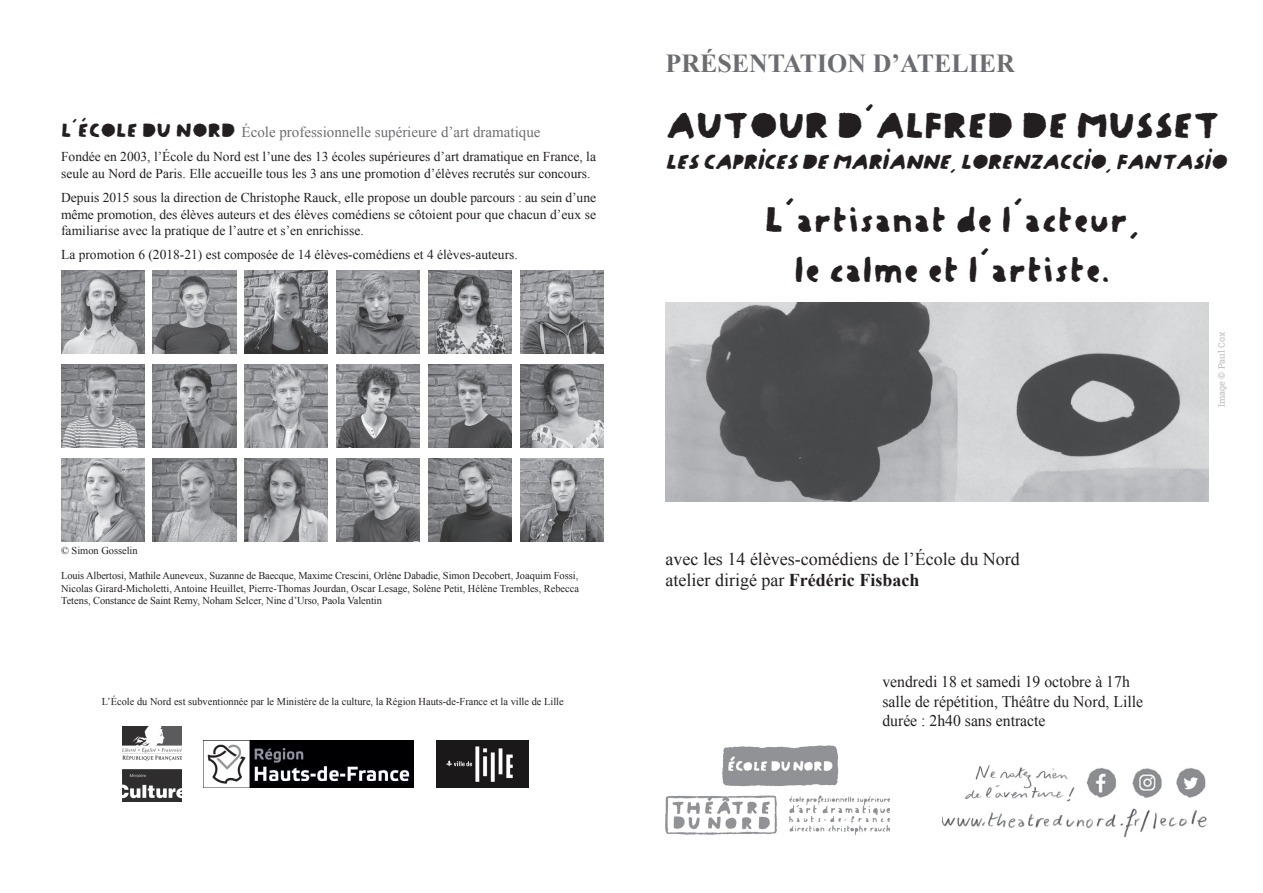
<style>
.page{position:relative;width:1263px;height:893px;background:#fff}
.page>*{position:absolute;margin:0;border:0;box-sizing:border-box;transform-origin:0 0}
.t1{font:42px/50.4px "Paul Cox";color:#231f20;text-align:center}
.t2{font:700 25.95px "Times New Roman";color:#6c6d70}
.t3{font:italic 24px "Paul Cox";color:#231f20}
.t4{font:18px "Times New Roman";color:#231f20}
.t5{font:16.2px/19.5px "Times New Roman";color:#231f20}
.t6{font:15px "Times New Roman";color:#6c6d70}
.t7{font:13.5px/16.2px "Times New Roman";color:#231f20}
.t8{font:10.5px/12.6px "Times New Roman";color:#231f20}
.t9{font:9px "Roboto Slab";color:#bcbdc0}
.s1{font-family:"Paul Cox";font-size:22.5px;color:#231f20}
.s2{font-weight:700}
</style>
<div class="page">
<img style="left:942px;top:765px;width:265px;height:73px">
<img style="left:665px;top:303px;width:544px;height:198px">
<img style="left:665px;top:745px;width:225px;height:90px">
<img style="left:61px;top:271px;width:83px;height:83px">
<img style="left:61px;top:365px;width:83px;height:83px">
<img style="left:61px;top:458px;width:83px;height:83px">
<img style="left:153px;top:271px;width:83px;height:83px">
<img style="left:153px;top:365px;width:83px;height:83px">
<img style="left:153px;top:458px;width:83px;height:83px">
<img style="left:245px;top:271px;width:83px;height:83px">
<img style="left:245px;top:365px;width:83px;height:83px">
<img style="left:245px;top:458px;width:83px;height:83px">
<img style="left:337px;top:271px;width:83px;height:83px">
<img style="left:337px;top:365px;width:83px;height:83px">
<img style="left:337px;top:458px;width:83px;height:83px">
<img style="left:429px;top:271px;width:83px;height:83px">
<img style="left:429px;top:365px;width:83px;height:83px">
<img style="left:429px;top:458px;width:83px;height:83px">
<img style="left:521px;top:271px;width:83px;height:83px">
<img style="left:521px;top:365px;width:83px;height:83px">
<img style="left:521px;top:458px;width:83px;height:83px">
<img style="left:123px;top:726px;width:58px;height:75px">
<img style="left:204px;top:740px;width:210px;height:47px">
<img style="left:436px;top:740px;width:93px;height:47px">
<p class="t6" style="left:61px;top:122px;width:481px"><span class="s1">L’ÉCOLE DU NORD</span> École professionnelle supérieure d’art dramatique</p>
<p class="t7" style="left:61px;top:149px;width:536px">Fondée en 2003, l’École du Nord est l’une des 13 écoles supérieures d’art dramatique en France, la seule au Nord de Paris. Elle accueille tous les 3 ans une promotion d’élèves recrutés sur concours.</p>
<p class="t7" style="left:61px;top:189px;width:536px;text-align:justify">Depuis 2015 sous la direction de Christophe Rauck, elle propose un double parcours : au sein d’une même promotion, des élèves auteurs et des élèves comédiens se côtoient pour que chacun d’eux se familiarise avec la pratique de l’autre et s’en enrichisse.</p>
<p class="t7" style="left:61px;top:247px;width:458px">La promotion 6 (2018-21) est composée de 14 élèves-comédiens et 4 élèves-auteurs.</p>
<p class="t8" style="left:61px;top:544px;width:78px">© Simon Gosselin</p>
<p class="t8" style="left:61px;top:569px;width:519px">Louis Albertosi, Mathile Auneveux, Suzanne de Baecque, Maxime Crescini, Orlène Dabadie, Simon Decobert, Joaquim Fossi,</p>
<p class="t8" style="left:61px;top:582px;width:519px">Nicolas Girard-Micholetti, Antoine Heuillet, Pierre-Thomas Jourdan, Oscar Lesage, Solène Petit, Hélène Trembles, Rebecca<br>Tetens, Constance de Saint Remy, Noham Selcer, Nine d’Urso, Paola Valentin</p>
<p class="t8" style="left:102px;top:695px;width:463px">L’École du Nord est subventionnée par le Ministère de la culture, la Région Hauts-de-France et la ville de Lille</p>
<p class="t2" style="left:665px;top:45px;width:351px">PRÉSENTATION D’ATELIER</p>
<p class="t1" style="left:665px;top:99px;width:556px">AUTOUR D’ALFRED DE MUSSET</p>
<p class="t3" style="left:665px;top:147px;width:595px">LESCAPRICESDEMARIANNE,LORENZACCIO,FANTASIO</p>
<p class="t1" style="left:764px;top:192px;width:377px">L’artisanat de l’acteur, le calme et l’artiste.</p>
<p class="t4" style="left:665px;top:546px;width:356px">avec les 14 élèves-comédiens de l’École du Nord</p>
<p class="t4" style="left:665px;top:568px;width:255px">atelier dirigé par <span class="s2">Frédéric Fisbach</span></p>
<p class="t5" style="left:882px;top:672px;width:262px">vendredi 18 et samedi 19 octobre à 17h salle de répétition, Théâtre du Nord, Lille durée : 2h40 sans entracte</p>
<p class="t9" style="left:1215px;top:407px;width:76px;rotate:-90deg">Image © Paul Cox</p>
</div>
